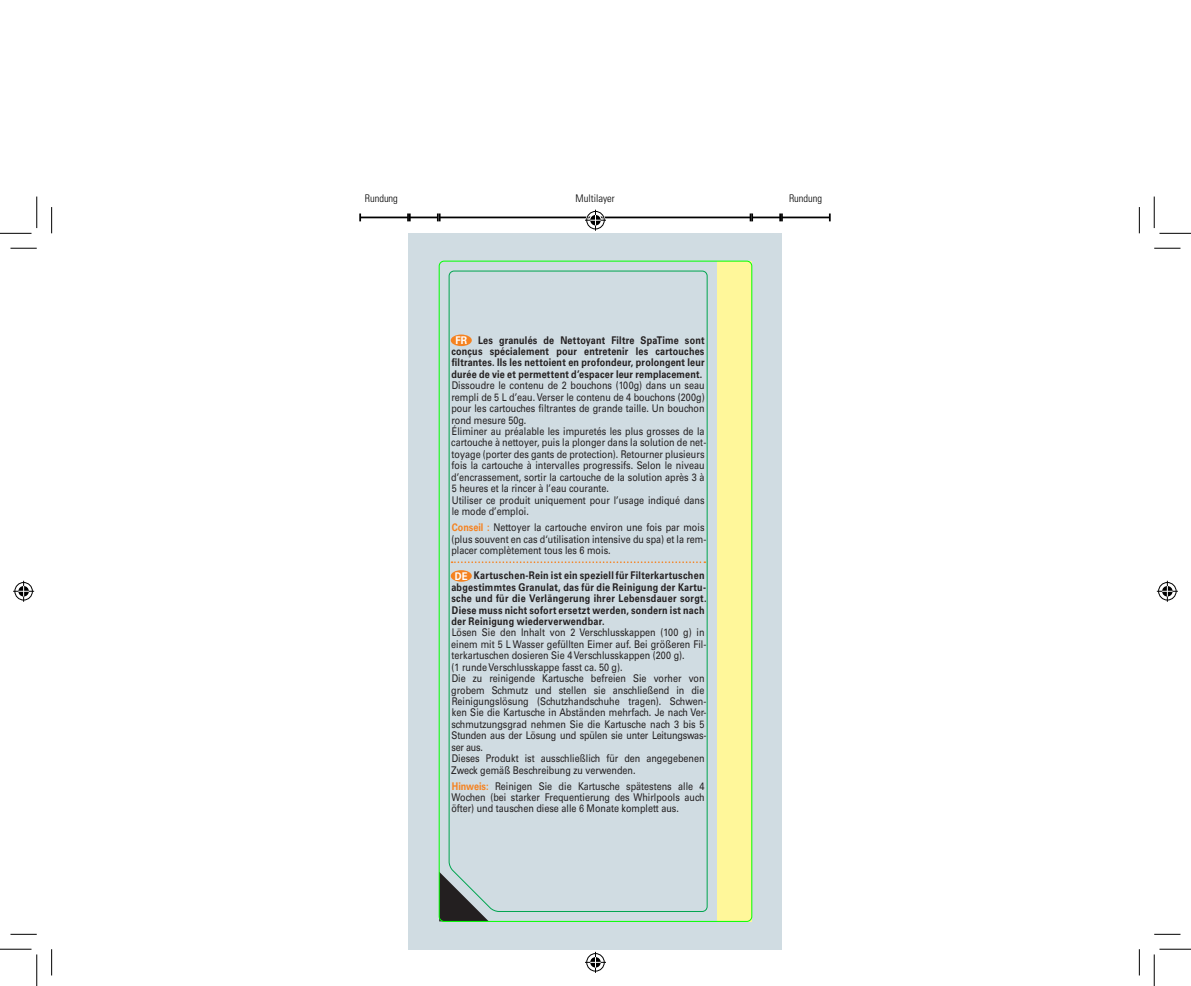
<style>
.page{position:relative;width:1191px;height:986px;background:#fff}
.page>*{position:absolute;margin:0;border:0;box-sizing:border-box;transform-origin:0 0}
.t1{font:10.67px/11.4px "Univers LT Std";color:#231f20;scale:.85 1}
.t2{font:700 10.67px/11.4px "Univers LT Std";letter-spacing:.025em;color:#231f20;text-align:center;scale:.85 1}
.t3{font:300 condensed 10.5px "Univers LT Std";color:#000}
.s1{color:#fff}
.s2{font-weight:700;color:#f58220}
</style>
<div class="page">
<div style="left:409px;top:233px;width:372px;height:715px;background:#d0dce2"></div>
<hr style="left:360px;top:216px;width:48px;height:2px;background:#000">
<svg style="left:359px;top:213px;width:2px;height:8px"></svg>
<hr style="left:410px;top:216px;width:28px;height:2px;background:#000">
<svg style="left:407px;top:213px;width:4px;height:8px"></svg>
<hr style="left:440px;top:216px;width:310px;height:2px;background:#000">
<svg style="left:437px;top:213px;width:3px;height:8px"></svg>
<hr style="left:782px;top:216px;width:48px;height:2px;background:#000">
<hr style="left:752px;top:216px;width:28px;height:2px;background:#000">
<svg style="left:749px;top:213px;width:4px;height:8px"></svg>
<svg style="left:779px;top:213px;width:4px;height:8px"></svg>
<svg style="left:439px;top:871px;width:50px;height:50px"></svg>
<div style="left:717px;top:261px;width:35px;height:660px;background:#fff79a"></div>
<div style="left:448px;top:270px;width:260px;height:642px;background:#d0dce2"></div>
<svg style="left:10px;top:248px;width:27px;height:1px"></svg>
<svg style="left:1154px;top:248px;width:26px;height:1px"></svg>
<svg style="left:10px;top:933px;width:27px;height:1px"></svg>
<svg style="left:1154px;top:933px;width:26px;height:1px"></svg>
<svg style="left:51px;top:207px;width:1px;height:26px"></svg>
<svg style="left:51px;top:949px;width:1px;height:26px"></svg>
<svg style="left:1139px;top:207px;width:1px;height:26px"></svg>
<svg style="left:1139px;top:949px;width:1px;height:26px"></svg>
<hr style="left:0;top:233px;width:32px;height:1px;background:#000">
<hr style="left:1159px;top:233px;width:32px;height:1px;background:#000">
<hr style="left:0;top:948px;width:32px;height:1px;background:#000">
<hr style="left:1159px;top:948px;width:32px;height:1px;background:#000">
<hr style="left:36px;top:196px;width:1px;height:32px;background:#000">
<hr style="left:36px;top:954px;width:1px;height:31px;background:#000">
<hr style="left:1154px;top:196px;width:1px;height:32px;background:#000">
<hr style="left:1154px;top:954px;width:1px;height:31px;background:#000">
<svg style="left:585px;top:210px;width:21px;height:21px"></svg>
<svg style="left:585px;top:951px;width:21px;height:21px"></svg>
<svg style="left:13px;top:580px;width:21px;height:21px"></svg>
<svg style="left:1157px;top:580px;width:21px;height:21px"></svg>
<p class="t3" style="left:365px;top:192px;width:35px">Rundung</p>
<p class="t3" style="left:575px;top:192px;width:41px">Multilayer</p>
<p class="t3" style="left:789px;top:192px;width:35px">Rundung</p>
<p class="t2" style="left:451px;top:334px;width:299px"><span class="s1">FR</span> Les granulés de Nettoyant Filtre SpaTime sont conçus spécialement pour entretenir les cartouches filtrantes. Ils les nettoient en profondeur, prolongent leur durée de vie et permettent d’espacer leur remplacement.</p>
<p class="t1" style="left:451px;top:380px;width:302px">Dissoudre le contenu de 2 bouchons (100g) dans un seau rempli de 5 L d’eau. Verser le contenu de 4 bouchons (200g) pour les cartouches filtrantes de grande taille. Un bouchon rond mesure 50g.<br>Éliminer au préalable les impuretés les plus grosses de la cartouche à nettoyer, puis la plonger dans la solution de net&shy;toyage (porter des gants de protection). Retourner plusieurs fois la cartouche à intervalles progressifs. Selon le niveau d’encrassement, sortir la cartouche de la solution après 3 à 5 heures et la rincer à l’eau courante.<br>Utiliser ce produit uniquement pour l’usage indiqué dans le mode d’emploi.</p>
<p class="t1" style="left:451px;top:521px;width:301px"><span class="s2">Conseil :</span> Nettoyer la cartouche environ une fois par mois (plus souvent en cas d‘utilisation intensive du spa) et la rem&shy;placer complètement tous les 6 mois.</p>
<p class="t2" style="left:451px;top:569px;width:302px;text-align:left;text-indent:4px"><span class="s1">DE</span> Kartuschen-Rein ist ein speziell für Filterkartuschen abgestimmtes Granulat, das für die Reinigung der Kartu&shy;sche und für die Verlängerung ihrer Lebensdauer sorgt.<br>Diese muss nicht sofort ersetzt werden, sondern ist nach der Reinigung wiederverwendbar.</p>
<p class="t1" style="left:451px;top:626px;width:302px">Lösen Sie den Inhalt von 2 Verschlusskappen (100 g) in einem mit 5 L Wasser gefüllten Eimer auf. Bei größeren Fil&shy;terkartuschen dosieren Sie 4 Verschlusskappen (200 g).<br>(1 runde Verschlusskappe fasst ca. 50 g).<br>Die zu reinigende Kartusche befreien Sie vorher von grobem Schmutz und stellen sie anschließend in die Reinigungslösung (Schutzhandschuhe tragen). Schwen&shy;ken Sie die Kartusche in Abständen mehrfach. Je nach Ver&shy;schmutzungsgrad nehmen Sie die Kartusche nach 3 bis 5<br>Stunden aus der Lösung und spülen sie unter Leitungswas&shy;ser aus.<br>Dieses Produkt ist ausschließlich für den angegebenen Zweck gemäß Beschreibung zu verwenden.</p>
<p class="t1" style="left:451px;top:780px;width:299px;text-align:justify"><span class="s2">Hinweis:</span> Reinigen Sie die Kartusche spätestens alle 4<br>Wochen (bei starker Frequentierung des Whirlpools auch öfter) und tauschen diese alle 6 Monate komplett aus.</p>
</div>
